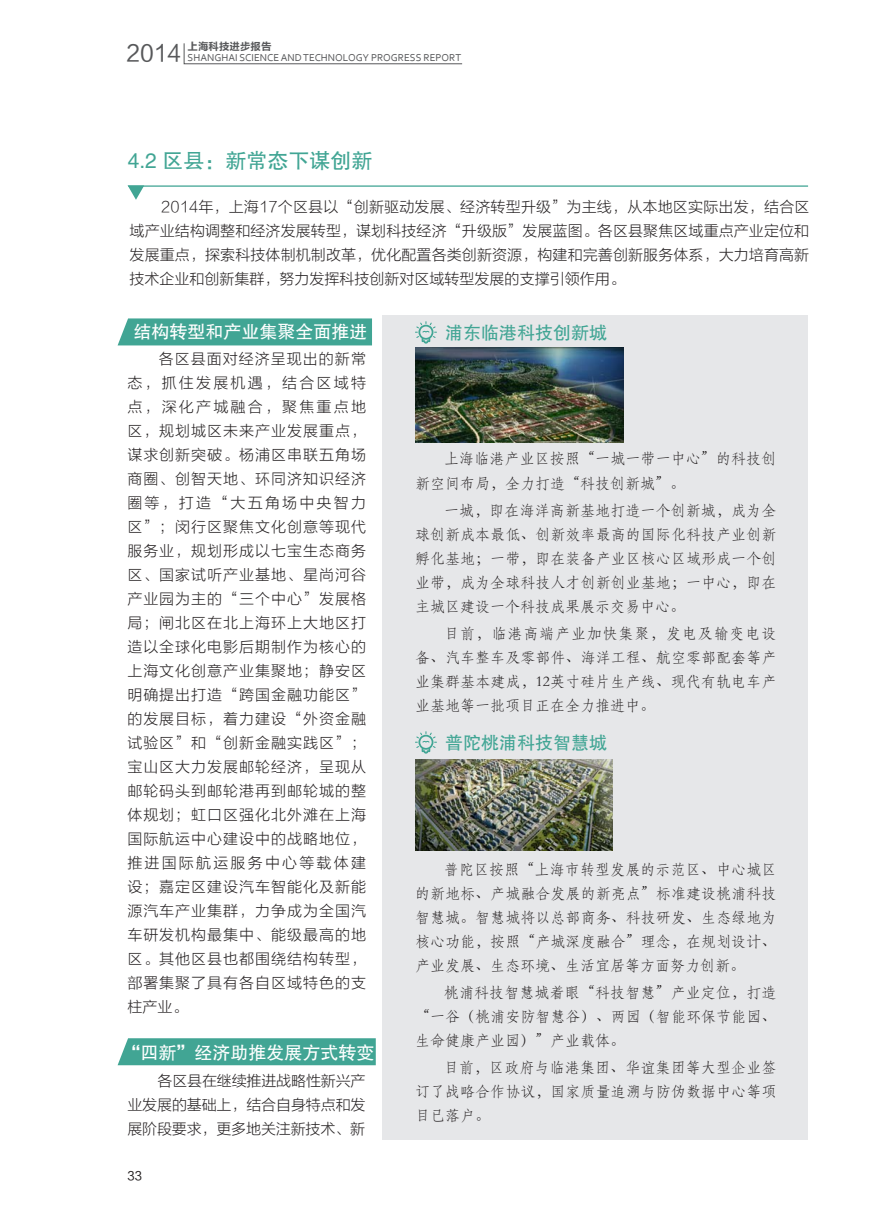
<style>
.page{position:relative;width:893px;height:1212px;background:#fff}
.page>*{position:absolute;margin:0;border:0;box-sizing:border-box;transform-origin:0 0}
.t1{font:21px "FZHTJW GB1 0";color:#41a594}
.t2{font:18px "FZHTJW GB1 0";color:#fff}
.t3{font:18px "FZHTJW GB1 0";color:#41a594}
.t4{font:15px/24px "FZLTKHK GBK1 0";color:#231f20;text-align:justify}
.t5{font:15px/24px "ST Fangsong";letter-spacing:.005em;color:#231f20;text-align:justify}
.t6{font:12px "FZLTHK GBK1 0";color:#231f20}
.t7{font:10.5px "Corbel";color:#57585a}
.t8{font:10.5px "FZLTCHK GBK1 0";color:#57585a}
.s1{font-family:"FZLTHJW GB1 0";font-size:22.65px}
</style>
<div class="page">
<svg style="left:183px;top:43px;width:280px;height:22px"></svg>
<div style="left:382px;top:315px;width:426px;height:825px;background:#e6e7e9"></div>
<div style="left:118px;top:318px;width:254px;height:27px;background:#41a594"></div>
<div style="left:118px;top:1038px;width:258px;height:27px;background:#41a594"></div>
<svg style="left:128px;top:185px;width:680px;height:15px"></svg>
<svg style="left:415px;top:731px;width:22px;height:23px"></svg>
<img style="left:415px;top:759px;width:197px;height:91px">
<svg style="left:415px;top:321px;width:22px;height:23px"></svg>
<img style="left:415px;top:348px;width:208px;height:94px">
<p class="t8" style="left:188px;top:41px;width:85px">上海科技进步报告</p>
<p class="t7" style="left:127px;top:51px;width:336px"><span class="s1">2014</span> SHANGHAI SCIENCE AND TECHNOLOGY PROGRESS REPORT</p>
<p class="t1" style="left:128px;top:149px;width:246px">4.2 区县：新常态下谋创新</p>
<p class="t4" style="left:130px;top:195px;width:681px;text-indent:32px">2014年，上海17个区县以“创新驱动发展、经济转型升级”为主线，从本地区实际出发，结合区域产业结构调整和经济发展转型，谋划科技经济“升级版”发展蓝图。各区县聚焦区域重点产业定位和发展重点，探索科技体制机制改革，优化配置各类创新资源，构建和完善创新服务体系，大力培育高新技术企业和创新集群，努力发挥科技创新对区域转型发展的支撑引领作用。</p>
<p class="t2" style="left:134px;top:322px;width:235px">结构转型和产业集聚全面推进</p>
<p class="t4" style="left:127px;top:347px;width:240px;text-indent:32px">各区县面对经济呈现出的新常态，抓住发展机遇，结合区域特点，深化产城融合，聚焦重点地区，规划城区未来产业发展重点，谋求创新突破。杨浦区串联五角场商圈、创智天地、环同济知识经济圈等，打造“大五角场中央智力区”；闵行区聚焦文化创意等现代服务业，规划形成以七宝生态商务区、国家试听产业基地、星尚河谷产业园为主的“三个中心”发展格局；闸北区在北上海环上大地区打造以全球化电影后期制作为核心的上海文化创意产业集聚地；静安区明确提出打造“跨国金融功能区”的发展目标，着力建设“外资金融试验区”和“创新金融实践区”；宝山区大力发展邮轮经济，呈现从邮轮码头到邮轮港再到邮轮城的整体规划；虹口区强化北外滩在上海国际航运中心建设中的战略地位，推进国际航运服务中心等载体建设；嘉定区建设汽车智能化及新能源汽车产业集群，力争成为全国汽车研发机构最集中、能级最高的地区。其他区县也都围绕结构转型，部署集聚了具有各自区域特色的支柱产业。</p>
<p class="t2" style="left:122px;top:1042px;width:253px">“四新”经济助推发展方式转变</p>
<p class="t4" style="left:127px;top:1069px;width:240px;text-indent:30px">各区县在继续推进战略性新兴产业发展的基础上，结合自身特点和发展阶段要求，更多地关注新技术、新</p>
<p class="t6" style="left:128px;top:1169px;width:16px">33</p>
<p class="t3" style="left:445px;top:323px;width:163px">浦东临港科技创新城</p>
<p class="t5" style="left:415px;top:446px;width:363px;text-indent:29px">上海临港产业区按照“一城一带一中心”的科技创新空间布局，全力打造“科技创新城”。</p>
<p class="t5" style="left:415px;top:497px;width:363px;text-indent:29px">一城，即在海洋高新基地打造一个创新城，成为全球创新成本最低、创新效率最高的国际化科技产业创新孵化基地；一带，即在装备产业区核心区域形成一个创业带，成为全球科技人才创新创业基地；一中心，即在主城区建设一个科技成果展示交易中心。</p>
<p class="t5" style="left:415px;top:620px;width:363px;text-indent:29px">目前，临港高端产业加快集聚，发电及输变电设备、汽车整车及零部件、海洋工程、航空零部配套等产业集群基本建成，12英寸硅片生产线、现代有轨电车产业基地等一批项目正在全力推进中。</p>
<p class="t3" style="left:445px;top:733px;width:163px">普陀桃浦科技智慧城</p>
<p class="t5" style="left:415px;top:857px;width:363px;text-indent:29px">普陀区按照“上海市转型发展的示范区、中心城区的新地标、产城融合发展的新亮点”标准建设桃浦科技智慧城。智慧城将以总部商务、科技研发、生态绿地为核心功能，按照“产城深度融合”理念，在规划设计、产业发展、生态环境、生活宜居等方面努力创新。</p>
<p class="t5" style="left:415px;top:980px;width:363px;text-indent:29px">桃浦科技智慧城着眼“科技智慧”产业定位，打造“一谷（桃浦安防智慧谷）、两园（智能环保节能园、生命健康产业园）”产业载体。</p>
<p class="t5" style="left:415px;top:1055px;width:363px;text-indent:29px">目前，区政府与临港集团、华谊集团等大型企业签订了战略合作协议，国家质量追溯与防伪数据中心等项目已落户。</p>
</div>
